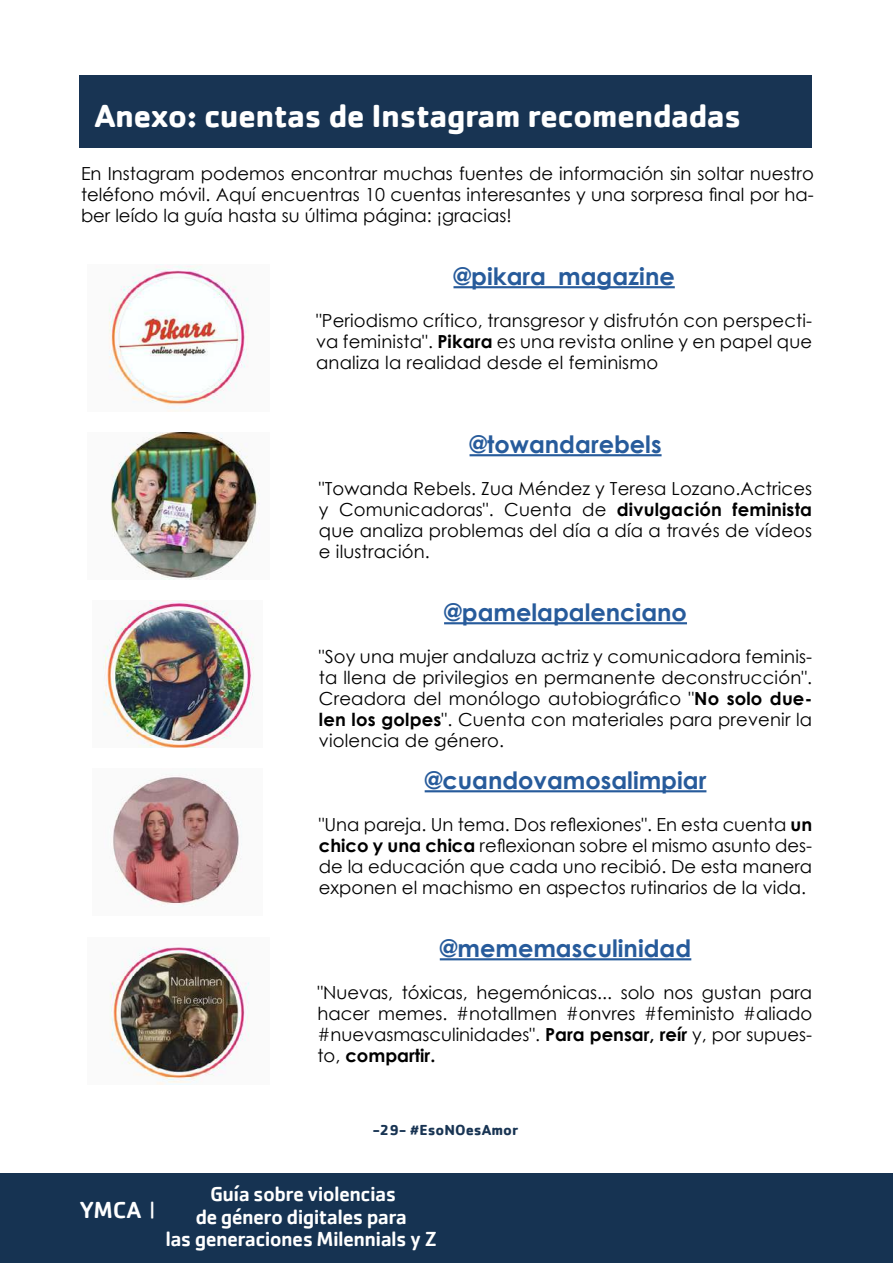
<style>
.page{position:relative;width:893px;height:1263px;background:#fff}
.page>*{position:absolute;margin:0;border:0;box-sizing:border-box;transform-origin:0 0}
.t1{font:700 33px "Cachet";letter-spacing:-.02em;color:#fff}
.t2{font:700 24px "Century Gothic";color:#275b9b}
.t3{font:500 24px "Cachet";color:#fff}
.t4{font:500 21px/22.5px "Cachet";letter-spacing:-.03em;color:#fff;text-align:center}
.t5{font:18px/21px "Century Gothic";letter-spacing:.005em;color:#000;text-align:justify}
.t6{font:700 15px "Cachet";color:#183453}
.s1{font-weight:700}
.s2{font-size:18px}
</style>
<div class="page">
<div style="left:0;top:1174px;width:893px;height:89px;background:#163352"></div>
<hr style="left:453px;top:286px;width:222px;height:2px;background:#275b9b">
<div style="left:79px;top:76px;width:732px;height:72px;background:#183453"></div>
<img style="left:109px;top:264px;width:140px;height:147px">
<hr style="left:440px;top:958px;width:251px;height:2px;background:#275b9b">
<img style="left:109px;top:947px;width:141px;height:137px">
<img style="left:111px;top:432px;width:149px;height:147px">
<hr style="left:470px;top:454px;width:192px;height:2px;background:#275b9b">
<img style="left:103px;top:600px;width:151px;height:147px">
<hr style="left:444px;top:622px;width:243px;height:2px;background:#275b9b">
<img style="left:112px;top:774px;width:130px;height:133px">
<hr style="left:425px;top:790px;width:281px;height:2px;background:#275b9b">
<h1 class="t1" style="left:94px;top:95px;width:648px">Anexo: cuentas de Instagram recomendadas</h1>
<p class="t5" style="left:81px;top:163px;width:734px">En Instagram podemos encontrar muchas fuentes de información sin soltar nuestro teléfono móvil. Aquí encuentras 10 cuentas interesantes y una sorpresa final por ha&shy;ber leído la guía hasta su última página: ¡gracias!</p>
<h2 class="t2" style="left:453px;top:258px;width:223px">@pikara_magazine</h2>
<p class="t5" style="left:316px;top:310px;width:498px">"Periodismo crítico, transgresor y disfrutón con perspecti&shy;va feminista". <span class="s1">Pikara</span> es una revista online y en papel que analiza la realidad desde el feminismo</p>
<h2 class="t2" style="left:470px;top:426px;width:193px">@towandarebels</h2>
<p class="t5" style="left:319px;top:478px;width:495px">"Towanda Rebels. Zua Méndez y Teresa Lozano.Actrices y Comunicadoras". Cuenta de <span class="s1">divulgación feminista </span>que analiza problemas del día a día a través de vídeos e ilustración.</p>
<h2 class="t2" style="left:444px;top:594px;width:244px">@pamelapalenciano</h2>
<p class="t5" style="left:319px;top:646px;width:495px">"Soy una mujer andaluza actriz y comunicadora feminis&shy;ta llena de privilegios en permanente deconstrucción".<br>Creadora del monólogo autobiográfico "<span class="s1">No solo due&shy;len los golpes</span>". Cuenta con materiales para prevenir la violencia de género.</p>
<h2 class="t2" style="left:425px;top:762px;width:283px">@cuandovamosalimpiar</h2>
<p class="t5" style="left:319px;top:814px;width:495px">"Una pareja. Un tema. Dos reflexiones". En esta cuenta <span class="s1">un chico y una chica</span> reflexionan sobre el mismo asunto des&shy;de la educación que cada uno recibió. De esta manera exponen el machismo en aspectos rutinarios de la vida.</p>
<h2 class="t2" style="left:440px;top:930px;width:253px">@mememasculinidad</h2>
<p class="t5" style="left:317px;top:982px;width:496px">"Nuevas, tóxicas, hegemónicas... solo nos gustan para hacer memes. #notallmen #onvres #feministo #aliado #nuevasmasculinidades". <span class="s1">Para pensar, reír</span> y, por supues&shy;to, <span class="s1">compartir.</span></p>
<p class="t6" style="left:373px;top:1120px;width:147px">-29- #EsoNOesAmor</p>
<h2 class="t3" style="left:79px;top:1195px;width:76px">YMCA <span class="s2">|</span></h2>
<p class="t4" style="left:165px;top:1182px;width:273px">Guía sobre violencias<br>de género digitales para<br>las generaciones Milennials y Z</p>
</div>
